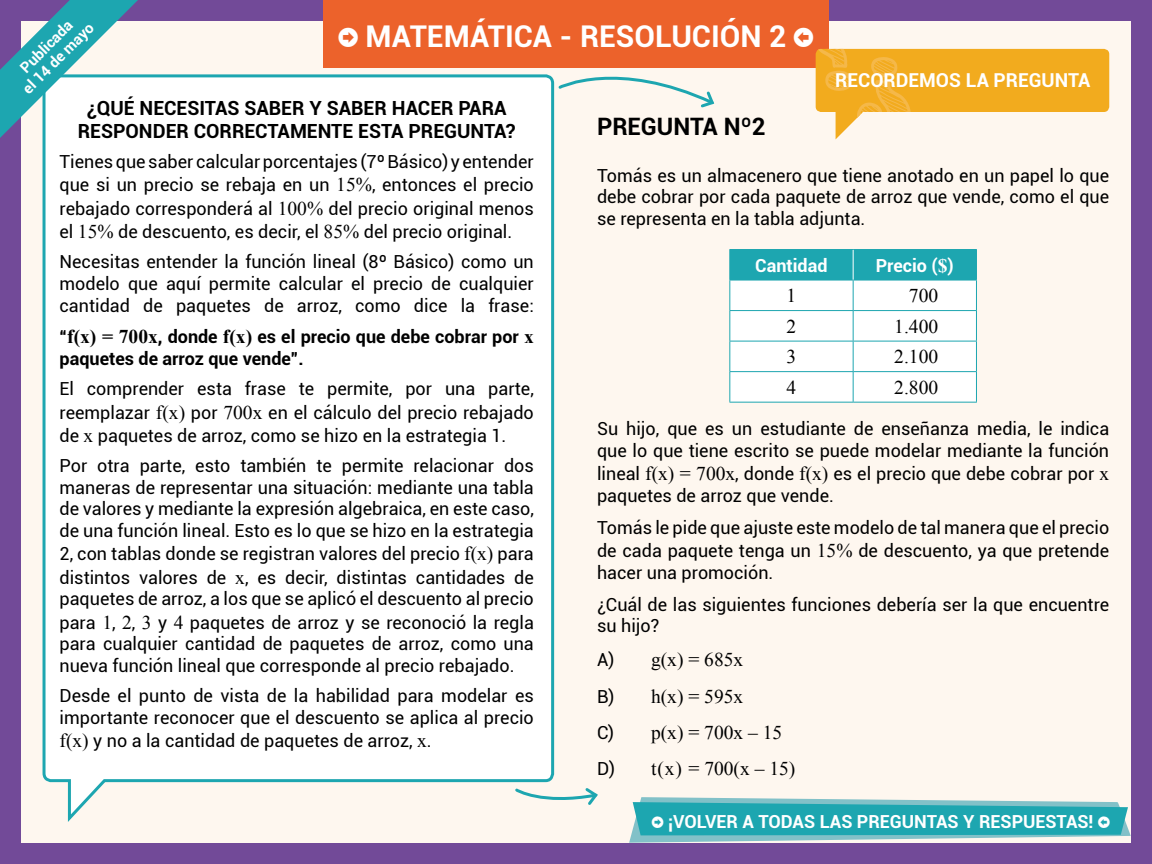
<style>
.page{position:relative;width:1152px;height:864px;background:#724a98}
.page>*{position:absolute;margin:0;border:0;box-sizing:border-box;transform-origin:0 0}
.t1{font:700 30px "Roboto";color:#fff}
.t2{font:700 24px "Roboto";color:#000}
.t3{font:19.5px/36.2px "Times New Roman";color:#000}
.t4{font:700 19.5px/23.4px "Roboto";color:#000;text-align:center}
.t5{font:700 19.2px "Roboto";color:#fff}
.t6{font:18px/21.6px "Roboto";color:#000}
.t7{font:700 18px/21.6px "Roboto";color:#000}
.t8{font:700 18px "Roboto";color:#fff}
.t9{font:700 15px/16.5px "Roboto";color:#fff;text-align:center}
.s1{font-family:"s Tmedia";font-weight:400}
.s2{font-family:"Times New Roman";font-size:19.5px}
.s3{font-family:"Roboto";font-size:18px}
</style>
<div class="page">
<div style="left:21px;top:21px;width:1110px;height:822px;background:#fef7ef"></div>
<div style="left:323px;top:0;width:506px;height:67px;background:#ec622b"></div>
<svg style="left:557px;top:67px;width:159px;height:41px"></svg>
<svg style="left:556px;top:788px;width:42px;height:17px"></svg>
<svg style="left:42px;top:74px;width:514px;height:748px"></svg>
<svg style="left:0;top:0;width:138px;height:138px"></svg>
<svg style="left:730px;top:250px;width:246px;height:152px"></svg>
<hr style="left:729px;top:249px;width:124px;height:1px;background:#1da6b0">
<hr style="left:729px;top:250px;width:1px;height:30px;background:#1da6b0">
<hr style="left:853px;top:249px;width:124px;height:1px;background:#1da6b0">
<hr style="left:976px;top:250px;width:1px;height:30px;background:#1da6b0">
<hr style="left:729px;top:280px;width:124px;height:1px;background:#1da6b0">
<hr style="left:729px;top:280px;width:1px;height:30px;background:#1da6b0">
<hr style="left:853px;top:280px;width:124px;height:1px;background:#1da6b0">
<hr style="left:853px;top:280px;width:1px;height:30px;background:#1da6b0">
<hr style="left:976px;top:280px;width:1px;height:30px;background:#1da6b0">
<hr style="left:729px;top:310px;width:124px;height:1px;background:#1da6b0">
<hr style="left:729px;top:311px;width:1px;height:30px;background:#1da6b0">
<hr style="left:853px;top:310px;width:124px;height:1px;background:#1da6b0">
<hr style="left:853px;top:311px;width:1px;height:30px;background:#1da6b0">
<hr style="left:976px;top:311px;width:1px;height:30px;background:#1da6b0">
<hr style="left:729px;top:341px;width:124px;height:1px;background:#1da6b0">
<hr style="left:729px;top:341px;width:1px;height:30px;background:#1da6b0">
<hr style="left:853px;top:341px;width:124px;height:1px;background:#1da6b0">
<hr style="left:853px;top:341px;width:1px;height:30px;background:#1da6b0">
<hr style="left:976px;top:341px;width:1px;height:30px;background:#1da6b0">
<hr style="left:729px;top:371px;width:124px;height:1px;background:#1da6b0">
<hr style="left:729px;top:372px;width:1px;height:30px;background:#1da6b0">
<hr style="left:853px;top:371px;width:124px;height:1px;background:#1da6b0">
<hr style="left:853px;top:372px;width:1px;height:30px;background:#1da6b0">
<hr style="left:976px;top:372px;width:1px;height:30px;background:#1da6b0">
<hr style="left:729px;top:402px;width:124px;height:1px;background:#1da6b0">
<hr style="left:853px;top:402px;width:124px;height:1px;background:#1da6b0">
<hr style="left:853px;top:250px;width:1px;height:30px;background:#fff">
<svg style="left:816px;top:49px;width:293px;height:90px"></svg>
<svg style="left:629px;top:797px;width:502px;height:46px;background:#54b7be"></svg>
<p class="t9" style="left:7px;top:73px;width:95px;rotate:-45deg">Publicada<br>el 14 de mayo</p>
<h1 class="t1" style="left:339px;top:16px;width:476px"><span class="s1">.</span> MATEMÁTICA - RESOLUCIÓN 2 <span class="s1">-</span></h1>
<p class="t5" style="left:835px;top:67px;width:256px">RECORDEMOS LA PREGUNTA</p>
<p class="t4" style="left:78px;top:95px;width:439px">¿QUÉ NECESITAS SABER Y SABER HACER PARA<br>RESPONDER CORRECTAMENTE ESTA PREGUNTA?</p>
<p class="t6" style="left:60px;top:149px;width:476px;line-height:23.4px;text-align:justify">Tienes que saber calcular porcentajes (7º Básico) y entender que si un precio se rebaja en un <span class="s2">15%</span>, entonces el precio rebajado corresponderá al <span class="s2">100%</span> del precio original menos el <span class="s2">15%</span> de descuento, es decir, el <span class="s2">85%</span> del precio original.</p>
<p class="t6" style="left:60px;top:250px;width:476px;text-align:justify">Necesitas entender la función lineal (8º Básico) como un modelo que aquí permite calcular el precio de cualquier cantidad de paquetes de arroz, como dice la frase:</p>
<p class="t7" style="left:60px;top:326px;width:476px">“<span class="s2">f(x) = 700x</span>, donde <span class="s2">f(x)</span> es el precio que debe cobrar por <span class="s2">x </span>paquetes de arroz que vende”.</p>
<p class="t6" style="left:60px;top:376px;width:476px;line-height:23.4px;text-align:justify">El comprender esta frase te permite, por una parte, reemplazar <span class="s2">f(x)</span> por <span class="s2">700x</span> en el cálculo del precio rebajado de <span class="s2">x</span> paquetes de arroz, como se hizo en la estrategia 1.</p>
<p class="t6" style="left:60px;top:454px;width:476px;text-align:justify">Por otra parte, esto también te permite relacionar dos maneras de representar una situación: mediante una tabla de valores y mediante la expresión algebraica, en este caso, de una función lineal. Esto es lo que se hizo en la estrategia</p>
<p class="t6" style="left:60px;top:541px;width:476px;line-height:23.4px">2, con tablas donde se registran valores del precio <span class="s2">f(x)</span> para distintos valores de <span class="s2">x</span>, es decir, distintas cantidades de</p>
<p class="t6" style="left:60px;top:587px;width:476px;line-height:23.4px">paquetes de arroz, a los que se aplicó el descuento al precio para <span class="s2">1</span>, <span class="s2">2</span>, <span class="s2">3</span> y <span class="s2">4</span> paquetes de arroz y se reconoció la regla</p>
<p class="t6" style="left:60px;top:632px;width:476px">para cualquier cantidad de paquetes de arroz, como una nueva función lineal que corresponde al precio rebajado.</p>
<p class="t6" style="left:60px;top:684px;width:476px">Desde el punto de vista de la habilidad para modelar es importante reconocer que el descuento se aplica al precio</p>
<p class="t6" style="left:60px;top:729px;width:374px"><span class="s2">f(x)</span> y no a la cantidad de paquetes de arroz, <span class="s2">x</span>.</p>
<h2 class="t2" style="left:597px;top:109px;width:170px">PREGUNTA Nº2</h2>
<p class="t6" style="left:597px;top:164px;width:514px;text-align:justify">Tomás es un almacenero que tiene anotado en un papel lo que debe cobrar por cada paquete de arroz que vende, como el que se representa en la tabla adjunta.</p>
<p class="t8" style="left:755px;top:252px;width:74px">Cantidad</p>
<p class="t8" style="left:876px;top:252px;width:80px">Precio (<span class="s2">$</span>)</p>
<p class="t3" style="left:787px;top:277px;width:11px">1</p>
<p class="t3" style="left:909px;top:277px;width:31px">700</p>
<p class="t3" style="left:787px;top:308px;width:11px">2</p>
<p class="t3" style="left:894px;top:308px;width:45px">1.400</p>
<p class="t3" style="left:787px;top:338px;width:11px">3</p>
<p class="t3" style="left:894px;top:338px;width:45px">2.100</p>
<p class="t3" style="left:787px;top:369px;width:11px">4</p>
<p class="t3" style="left:894px;top:369px;width:45px">2.800</p>
<p class="t6" style="left:597px;top:417px;width:514px">Su hijo, que es un estudiante de enseñanza media, le indica que lo que tiene escrito se puede modelar mediante la función</p>
<p class="t6" style="left:597px;top:462px;width:514px">lineal <span class="s2">f(x) = 700x</span>, donde <span class="s2">f(x)</span> es el precio que debe cobrar por <span class="s2">x </span>paquetes de arroz que vende.</p>
<p class="t6" style="left:597px;top:515px;width:514px;line-height:23.4px">Tomás le pide que ajuste este modelo de tal manera que el precio de cada paquete tenga un <span class="s2">15%</span> de descuento, ya que pretende</p>
<p class="t6" style="left:597px;top:556px;width:514px;line-height:32.1px">hacer una promoción.<br>¿Cuál de las siguientes funciones debería ser la que encuentre</p>
<p class="t6" style="left:597px;top:615px;width:64px">su hijo?</p>
<p class="t3" style="left:597px;top:641px;width:200px"><span class="s3">A)</span> g(x) = 685x<br><span class="s3">B)</span> h(x) = 595x<br><span class="s3">C)</span> p(x) = 700x – 15<br><span class="s3">D)</span> t(x) = 700(x – 15)</p>
<p class="t8" style="left:652px;top:809px;width:459px"><span class="s1">.</span> ¡VOLVER A TODAS LAS PREGUNTAS Y RESPUESTAS! <span class="s1">-</span></p>
</div>
